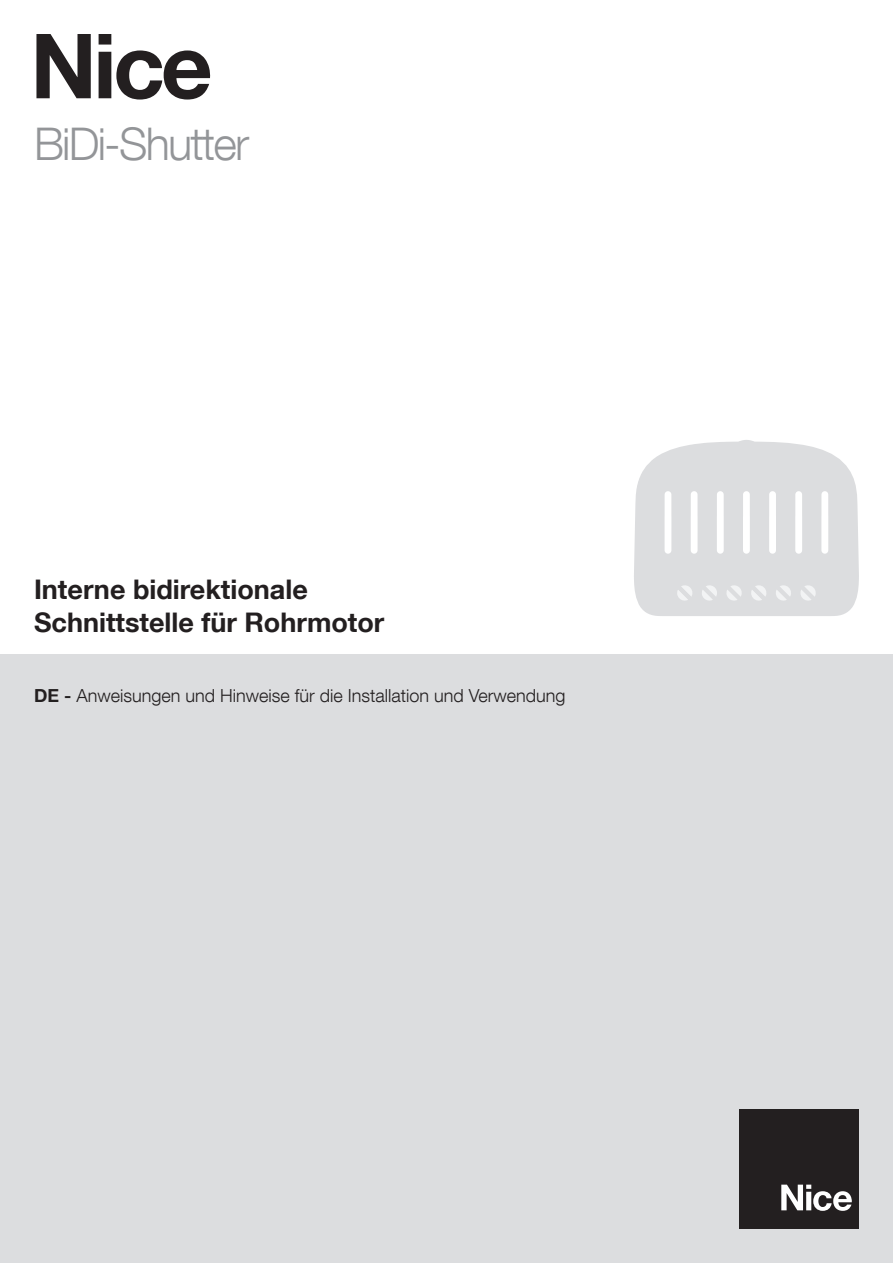
<style>
.page{position:relative;width:893px;height:1263px;background:#fff}
.page>*{position:absolute;margin:0;border:0;box-sizing:border-box;transform-origin:0 0}
.t1{font:700 90px "Helvetica Neue LT Com";color:#231f20}
.t2{font:300 45px "Helvetica Neue LT Com";letter-spacing:-.04em;color:#939598}
.t3{font:700 27px/32.4px "Helvetica Neue LT Com";color:#231f20}
.t4{font:300 18px "Helvetica Neue LT Com";color:#231f20}
.s1{font-weight:700}
</style>
<div class="page">
<div style="left:0;top:655px;width:893px;height:608px;background:#dcdddf"></div>
<div style="left:740px;top:1110px;width:119px;height:119px;background:#231f20"></div>
<svg style="left:781px;top:1184px;width:71px;height:27px"></svg>
<svg style="left:634px;top:440px;width:225px;height:176px"></svg>
<h1 class="t1" style="left:30px;top:34px;width:184px">Nice</h1>
<h2 class="t2" style="left:34px;top:128px;width:217px">BiDi-Shutter</h2>
<h3 class="t3" style="left:34px;top:577px;width:352px">Interne bidirektionale<br>Schnittstelle für Rohrmotor</h3>
<p class="t4" style="left:34px;top:689px;width:533px"><span class="s1">DE -</span> Anweisungen und Hinweise für die Installation und Verwendung</p>
</div>
